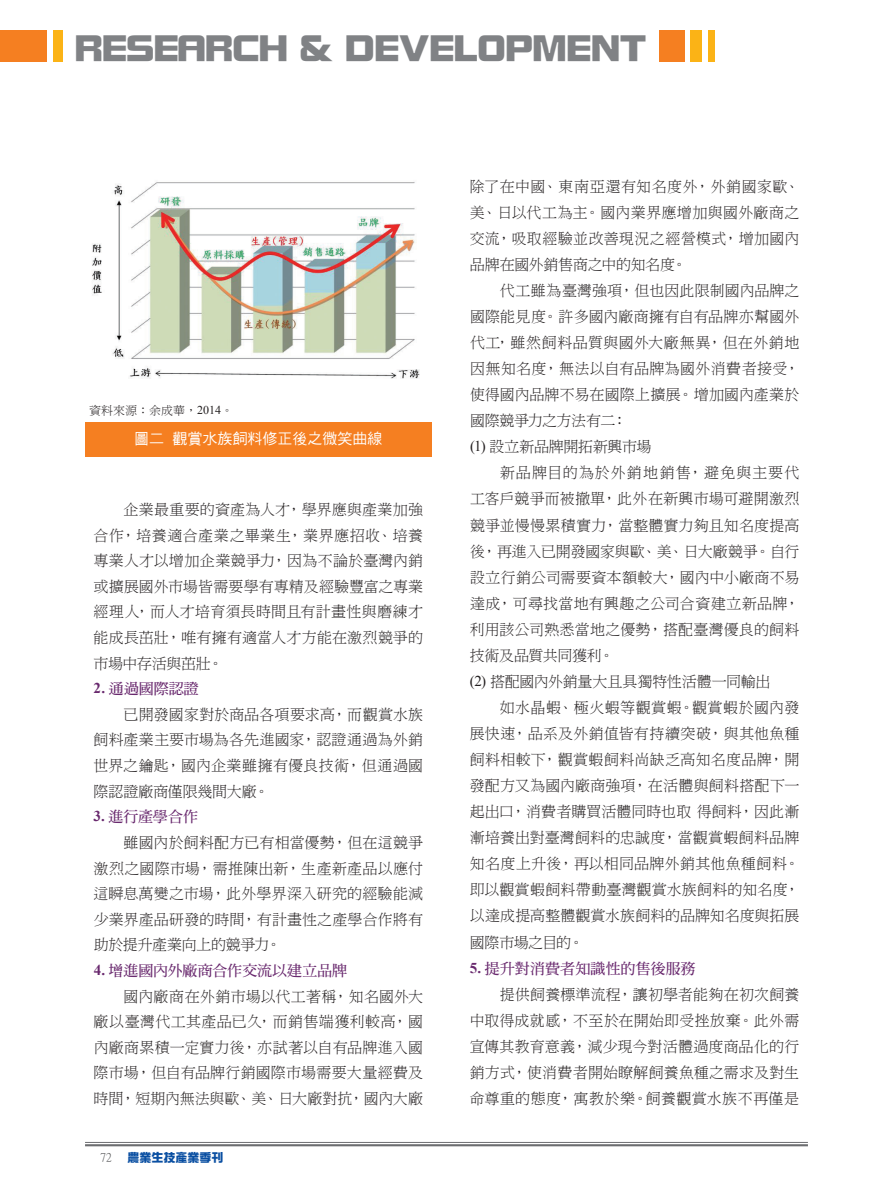
<style>
.page{position:relative;width:893px;height:1191px;background:#fff}
.page>*{position:absolute;margin:0;border:0;box-sizing:border-box;transform-origin:0 0}
.t1{font:36px "DF Zong Yi W9 WINP BF";color:#808285}
.t2{font:15px/26.1px "DF Ming W3 WIN BF";letter-spacing:.01em;color:#231f20;text-align:justify}
.t3{font:15px "DF Ming W7 WIN BF";letter-spacing:-.005em;color:#69296e}
.t4{font:15px "DF Hei W5 WINP BF";color:#fff}
.t5{font:12px "DF Ming W3 WIN BF";color:#231f20}
.t6{font:12px "DF Zong Yi W9 WINP BF";color:#0a4fa2}
.t7{font:12px "P Ming Li U";color:#57585a}
.s1{font-family:"Times New Roman"}
.s2{font-family:"Times New Roman";font-weight:700}
</style>
<div class="page">
<hr style="left:85px;top:1142px;width:723px;height:1px;background:#6c6d70">
<hr style="left:85px;top:1144px;width:723px;height:2px;background:#6c6d70">
<div style="left:659px;top:30px;width:25px;height:32px;background:#f57f21"></div>
<div style="left:691px;top:30px;width:11px;height:32px;background:#fbb316"></div>
<div style="left:708px;top:30px;width:6px;height:32px;background:#fbb316"></div>
<div style="left:54px;top:30px;width:9px;height:32px;background:#fbb316"></div>
<div style="left:0;top:30px;width:47px;height:32px;background:#f57f21"></div>
<img style="left:92px;top:182px;width:328px;height:197px">
<div style="left:85px;top:422px;width:347px;height:34px;background:#f57f21"></div>
<h1 class="t1" style="left:75px;top:30px;width:573px">RESEARCH &amp; DEVELOPMENT</h1>
<p class="t5" style="left:89px;top:404px;width:145px">資料來源：余成華，<span class="s1">2014</span>。</p>
<p class="t4" style="left:134px;top:431px;width:250px">圖二觀賞水族飼料修正後之微笑曲線</p>
<p class="t2" style="left:94px;top:496px;width:331px;line-height:25.7px;text-indent:30px">企業最重要的資產為人才，學界應與產業加強合作，培養適合產業之畢業生，業界應招收、培養專業人才以增加企業競爭力，因為不論於臺灣內銷或擴展國外市場皆需要學有專精及經驗豐富之專業經理人，而人才培育須長時間且有計畫性與磨練才能成長茁壯，唯有擁有適當人才方能在激烈競爭的市場中存活與茁壯。</p>
<p class="t3" style="left:94px;top:681px;width:107px"><span class="s2">2.</span> 通過國際認證</p>
<p class="t2" style="left:94px;top:701px;width:331px;line-height:25.7px;text-indent:30px">已開發國家對於商品各項要求高，而觀賞水族飼料產業主要市場為各先進國家，認證通過為外銷世界之鑰匙，國內企業雖擁有優良技術，但通過國際認證廠商僅限幾間大廠。</p>
<p class="t3" style="left:94px;top:809px;width:106px"><span class="s2">3.</span> 進行產學合作</p>
<p class="t2" style="left:94px;top:829px;width:331px;line-height:25.7px;text-indent:30px">雖國內於飼料配方已有相當優勢，但在這競爭激烈之國際市場，需推陳出新，生產新產品以應付這瞬息萬變之市場，此外學界深入研究的經驗能減少業界產品研發的時間，有計畫性之產學合作將有助於提升產業向上的競爭力。</p>
<p class="t3" style="left:94px;top:963px;width:255px"><span class="s2">4.</span> 增進國內外廠商合作交流以建立品牌</p>
<p class="t2" style="left:94px;top:983px;width:331px;line-height:25.7px;text-indent:30px">國內廠商在外銷市場以代工著稱，知名國外大廠以臺灣代工其產品已久，而銷售端獲利較高，國內廠商累積一定實力後，亦試著以自有品牌進入國際市場，但自有品牌行銷國際市場需要大量經費及時間，短期內無法與歐、美、日大廠對抗，國內大廠</p>
<p class="t7" style="left:100px;top:1151px;width:13px">72</p>
<p class="t6" style="left:128px;top:1151px;width:97px">農業生技產業季刊</p>
<p class="t2" style="left:470px;top:173px;width:331px">除了在中國、東南亞還有知名度外，外銷國家歐、美、日以代工為主。國內業界應增加與國外廠商之交流，吸取經驗並改善現況之經營模式，增加國內品牌在國外銷售商之中的知名度。</p>
<p class="t2" style="left:470px;top:277px;width:331px;text-align:left;text-indent:30px">代工雖為臺灣強項，但也因此限制國內品牌之國際能見度。許多國內廠商擁有自有品牌亦幫國外代工，雖然飼料品質與國外大廠無異，但在外銷地因無知名度，無法以自有品牌為國外消費者接受，使得國內品牌不易在國際上擴展。增加國內產業於國際競爭力之方法有二：<br><span class="s1">(1)</span> 設立新品牌開拓新興市場</p>
<p class="t2" style="left:470px;top:460px;width:331px;text-align:left;text-indent:30px">新品牌目的為於外銷地銷售，避免與主要代工客戶競爭而被撤單，此外在新興市場可避開激烈競爭並慢慢累積實力，當整體實力夠且知名度提高後，再進入已開發國家與歐、美、日大廠競爭。自行設立行銷公司需要資本額較大，國內中小廠商不易達成，可尋找當地有興趣之公司合資建立新品牌，利用該公司熟悉當地之優勢，搭配臺灣優良的飼料技術及品質共同獲利。<br><span class="s1">(2)</span> 搭配國內外銷量大且具獨特性活體一同輸出</p>
<p class="t2" style="left:470px;top:694px;width:331px;text-indent:30px">如水晶蝦、極火蝦等觀賞蝦。觀賞蝦於國內發展快速，品系及外銷值皆有持續突破，與其他魚種飼料相較下，觀賞蝦飼料尚缺乏高知名度品牌，開發配方又為國內廠商強項，在活體與飼料搭配下一起出口，消費者購買活體同時也取得飼料，因此漸漸培養出對臺灣飼料的忠誠度，當觀賞蝦飼料品牌知名度上升後，再以相同品牌外銷其他魚種飼料。即以觀賞蝦飼料帶動臺灣觀賞水族飼料的知名度，以達成提高整體觀賞水族飼料的品牌知名度與拓展國際市場之目的。</p>
<p class="t3" style="left:470px;top:960px;width:227px"><span class="s2">5.</span> 提升對消費者知識性的售後服務</p>
<p class="t2" style="left:470px;top:981px;width:331px;text-indent:30px">提供飼養標準流程，讓初學者能夠在初次飼養中取得成就感，不至於在開始即受挫放棄。此外需宣傳其教育意義，減少現今對活體過度商品化的行銷方式，使消費者開始瞭解飼養魚種之需求及對生命尊重的態度，寓教於樂。飼養觀賞水族不再僅是</p>
</div>
